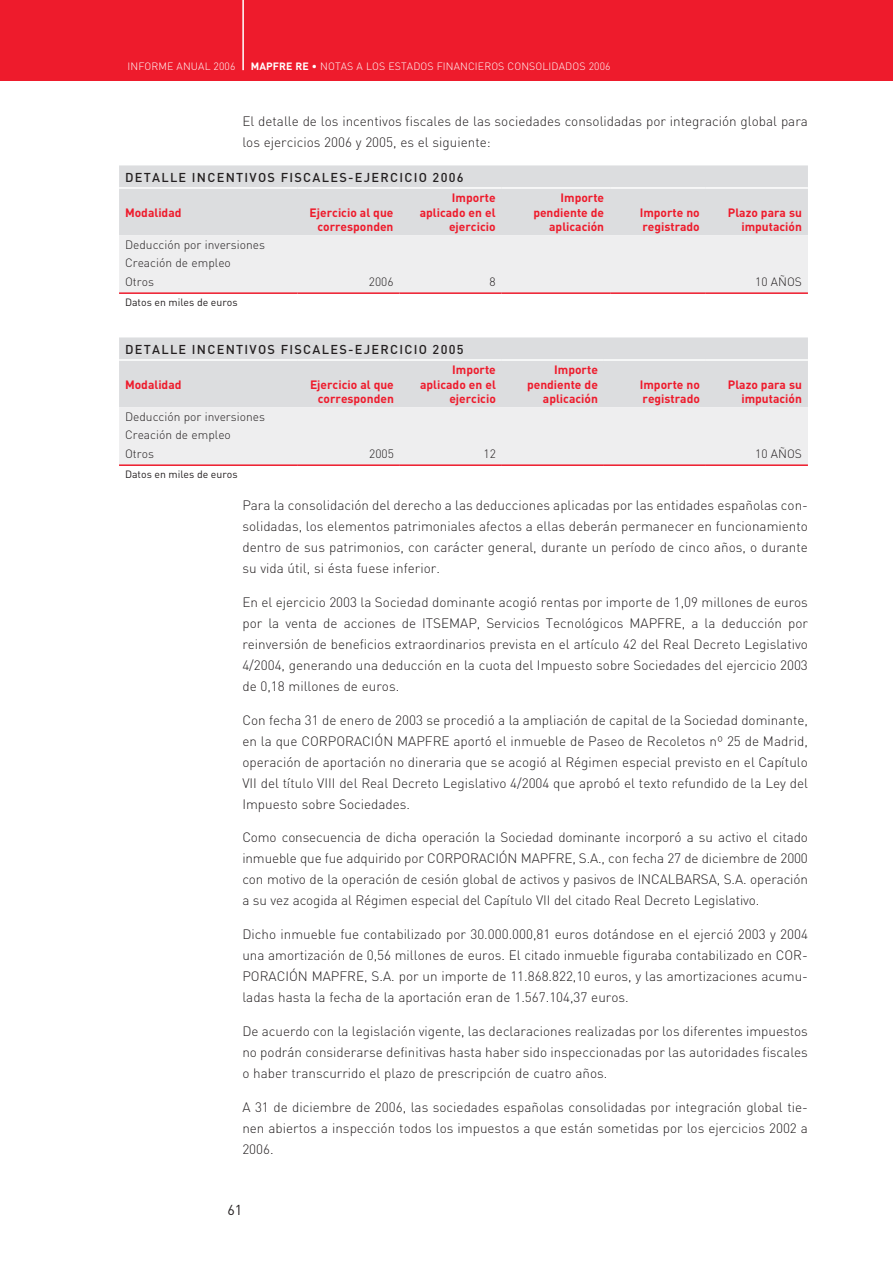
<style>
.page{position:relative;width:893px;height:1263px;background:#fff}
.page>*{position:absolute;margin:0;border:0;box-sizing:border-box;transform-origin:0 0}
.t1{font:14.25px "DIN";color:#231f20}
.t2{font:300 13.5px/21px "DIN";color:#231f20;text-align:justify}
.t3{font:500 12.75px "DIN";letter-spacing:.1em;color:#231f20}
.t4{font:700 12px/14.4px "DIN";color:#ee1b2c;text-align:right}
.t5{font:300 12px/18.1px "DIN";color:#231f20}
.t6{font:300 10.5px "DIN";letter-spacing:.01em;color:#fff}
.t7{font:10.5px "DIN";color:#231f20}
.s1{font-weight:700}
</style>
<div class="page">
<div style="left:0;top:0;width:893px;height:81px;background:#ee1b2c"></div>
<hr style="left:242px;top:0;width:2px;height:70px;background:#fff">
<div style="left:119px;top:165px;width:689px;height:70px;background:#dcdddf"></div>
<div style="left:119px;top:235px;width:689px;height:57px;background:#eeeeef"></div>
<hr style="left:119px;top:187px;width:178px;height:2px;background:#fff">
<hr style="left:297px;top:187px;width:102px;height:2px;background:#fff">
<hr style="left:399px;top:187px;width:103px;height:2px;background:#fff">
<hr style="left:502px;top:187px;width:108px;height:2px;background:#fff">
<hr style="left:610px;top:187px;width:96px;height:2px;background:#fff">
<hr style="left:706px;top:187px;width:102px;height:2px;background:#fff">
<hr style="left:119px;top:292px;width:178px;height:2px;background:#ee1b2c">
<hr style="left:297px;top:292px;width:102px;height:2px;background:#ee1b2c">
<hr style="left:399px;top:292px;width:103px;height:2px;background:#ee1b2c">
<hr style="left:502px;top:292px;width:108px;height:2px;background:#ee1b2c">
<hr style="left:610px;top:292px;width:96px;height:2px;background:#ee1b2c">
<hr style="left:706px;top:292px;width:102px;height:2px;background:#ee1b2c">
<div style="left:119px;top:337px;width:689px;height:70px;background:#dcdddf"></div>
<div style="left:119px;top:407px;width:689px;height:57px;background:#eeeeef"></div>
<hr style="left:119px;top:464px;width:179px;height:2px;background:#ee1b2c">
<hr style="left:298px;top:464px;width:102px;height:2px;background:#ee1b2c">
<hr style="left:400px;top:464px;width:102px;height:2px;background:#ee1b2c">
<hr style="left:502px;top:464px;width:102px;height:2px;background:#ee1b2c">
<hr style="left:604px;top:464px;width:102px;height:2px;background:#ee1b2c">
<hr style="left:706px;top:464px;width:102px;height:2px;background:#ee1b2c">
<hr style="left:119px;top:359px;width:179px;height:2px;background:#fff">
<hr style="left:298px;top:359px;width:102px;height:2px;background:#fff">
<hr style="left:400px;top:359px;width:102px;height:2px;background:#fff">
<hr style="left:502px;top:359px;width:102px;height:2px;background:#fff">
<hr style="left:604px;top:359px;width:102px;height:2px;background:#fff">
<hr style="left:706px;top:359px;width:102px;height:2px;background:#fff">
<p class="t6" style="left:128px;top:60px;width:109px">INFORME ANUAL 2006</p>
<p class="t6" style="left:251px;top:60px;width:361px"><span class="s1">MAPFRE RE •</span> NOTAS A LOS ESTADOS FINANCIEROS CONSOLIDADOS 2006</p>
<p class="t2" style="left:242px;top:110px;width:567px">El detalle de los incentivos fiscales de las sociedades consolidadas por integración global para los ejercicios 2006 y 2005, es el siguiente:</p>
<p class="t3" style="left:125px;top:169px;width:340px">DETALLE INCENTIVOS FISCALES-EJERCICIO 2006</p>
<p class="t4" style="left:125px;top:205px;width:58px">Modalidad</p>
<p class="t4" style="left:310px;top:205px;width:85px">Ejercicio al que corresponden</p>
<p class="t4" style="left:420px;top:190px;width:77px">Importe aplicado en el ejercicio</p>
<p class="t4" style="left:533px;top:190px;width:72px">Importe pendiente de aplicación</p>
<p class="t4" style="left:640px;top:205px;width:62px;text-align:left">Importe no registrado</p>
<p class="t4" style="left:728px;top:205px;width:76px">Plazo para su imputación</p>
<p class="t5" style="left:125px;top:236px;width:141px">Deducción por inversiones<br>Creación de empleo<br>Otros</p>
<p class="t5" style="left:369px;top:272px;width:26px">2006</p>
<p class="t5" style="left:489px;top:272px;width:8px">8</p>
<p class="t5" style="left:755px;top:272px;width:48px">10 AÑOS</p>
<p class="t7" style="left:125px;top:296px;width:114px">Datos en miles de euros</p>
<p class="t3" style="left:125px;top:341px;width:340px">DETALLE INCENTIVOS FISCALES-EJERCICIO 2005</p>
<p class="t4" style="left:125px;top:377px;width:58px">Modalidad</p>
<p class="t4" style="left:310px;top:377px;width:85px">Ejercicio al que corresponden</p>
<p class="t4" style="left:420px;top:362px;width:77px">Importe aplicado en el ejercicio</p>
<p class="t4" style="left:527px;top:362px;width:72px">Importe pendiente de aplicación</p>
<p class="t4" style="left:640px;top:377px;width:62px;text-align:left">Importe no registrado</p>
<p class="t4" style="left:728px;top:377px;width:76px">Plazo para su imputación</p>
<p class="t5" style="left:125px;top:408px;width:141px">Deducción por inversiones<br>Creación de empleo<br>Otros</p>
<p class="t7" style="left:125px;top:468px;width:114px">Datos en miles de euros</p>
<p class="t5" style="left:369px;top:444px;width:26px">2005</p>
<p class="t5" style="left:484px;top:444px;width:14px">12</p>
<p class="t5" style="left:755px;top:444px;width:48px">10 AÑOS</p>
<p class="t2" style="left:242px;top:494px;width:567px">Para la consolidación del derecho a las deducciones aplicadas por las entidades españolas con&shy;solidadas, los elementos patrimoniales afectos a ellas deberán permanecer en funcionamiento dentro de sus patrimonios, con carácter general, durante un período de cinco años, o durante su vida útil, si ésta fuese inferior.</p>
<p class="t2" style="left:242px;top:591px;width:567px">En el ejercicio 2003 la Sociedad dominante acogió rentas por importe de 1,09 millones de euros por la venta de acciones de ITSEMAP, Servicios Tecnológicos MAPFRE, a la deducción por reinversión de beneficios extraordinarios prevista en el artículo 42 del Real Decreto Legislativo 4/2004, generando una deducción en la cuota del Impuesto sobre Sociedades del ejercicio 2003 de 0,18 millones de euros.</p>
<p class="t2" style="left:242px;top:709px;width:567px">Con fecha 31 de enero de 2003 se procedió a la ampliación de capital de la Sociedad dominante, en la que CORPORACIÓN MAPFRE aportó el inmueble de Paseo de Recoletos nº 25 de Madrid, operación de aportación no dineraria que se acogió al Régimen especial previsto en el Capítulo VII del título VIII del Real Decreto Legislativo 4/2004 que aprobó el texto refundido de la Ley del Impuesto sobre Sociedades.</p>
<p class="t2" style="left:242px;top:827px;width:567px">Como consecuencia de dicha operación la Sociedad dominante incorporó a su activo el citado inmueble que fue adquirido por CORPORACIÓN MAPFRE, S.A., con fecha 27 de diciembre de 2000 con motivo de la operación de cesión global de activos y pasivos de INCALBARSA, S.A. operación a su vez acogida al Régimen especial del Capítulo VII del citado Real Decreto Legislativo.</p>
<p class="t2" style="left:242px;top:923px;width:567px">Dicho inmueble fue contabilizado por 30.000.000,81 euros dotándose en el ejerció 2003 y 2004 una amortización de 0,56 millones de euros. El citado inmueble figuraba contabilizado en COR-PORACIÓN MAPFRE, S.A. por un importe de 11.868.822,10 euros, y las amortizaciones acumu&shy;ladas hasta la fecha de la aportación eran de 1.567.104,37 euros.</p>
<p class="t2" style="left:242px;top:1020px;width:567px">De acuerdo con la legislación vigente, las declaraciones realizadas por los diferentes impuestos no podrán considerarse definitivas hasta haber sido inspeccionadas por las autoridades fiscales o haber transcurrido el plazo de prescripción de cuatro años.</p>
<p class="t2" style="left:242px;top:1096px;width:567px">A 31 de diciembre de 2006, las sociedades españolas consolidadas por integración global tie&shy;nen abiertos a inspección todos los impuestos a que están sometidas por los ejercicios 2002 a 2006.</p>
<p class="t1" style="left:227px;top:1201px;width:16px">61</p>
</div>
